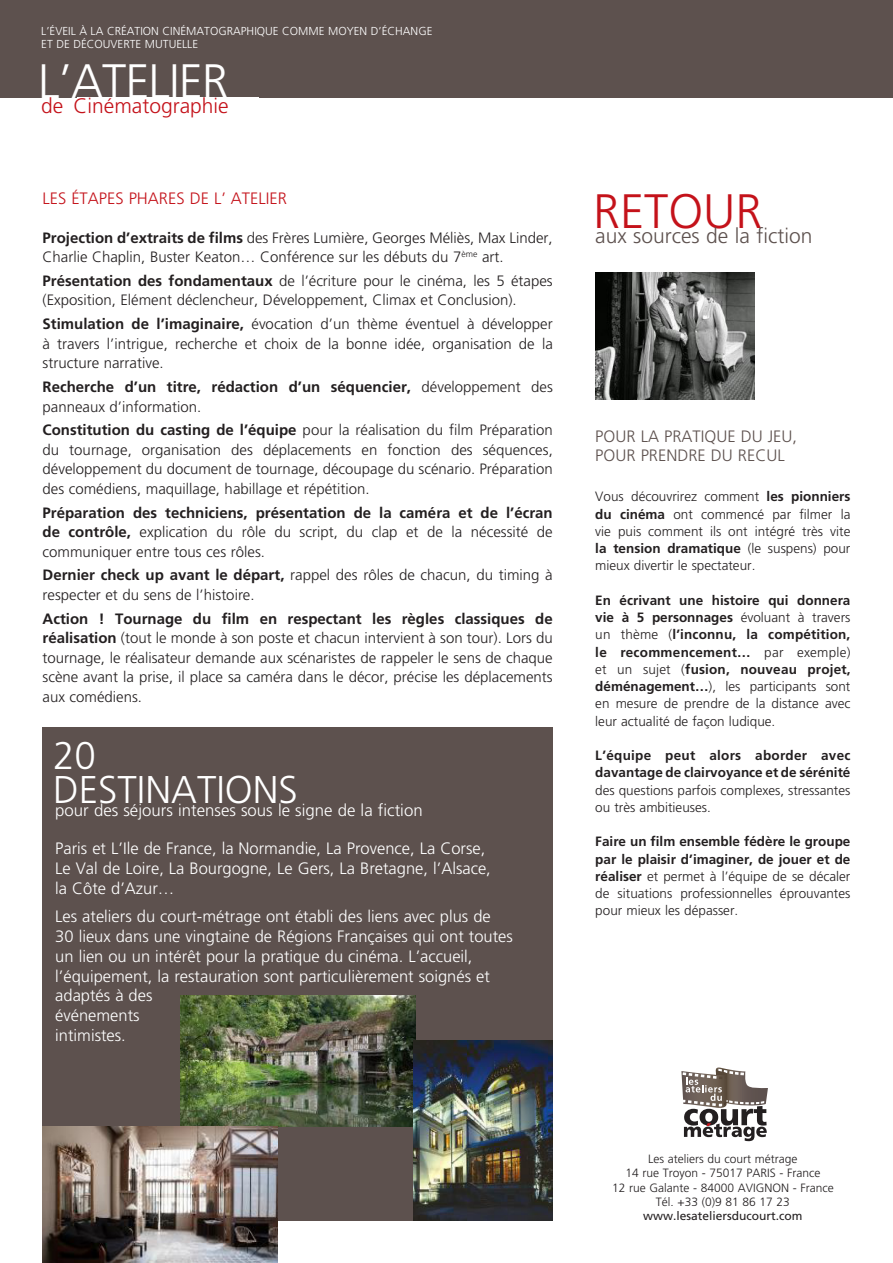
<style>
.page{position:relative;width:893px;height:1263px;background:#fff}
.page>*{position:absolute;margin:0;border:0;box-sizing:border-box;transform-origin:0 0}
.t1{font:300 48.3px "Frutiger LT Std";letter-spacing:-.02em;color:#fff}
.t2{font:300 48.3px "Frutiger LT Std";color:#c4121a}
.t3{font:300 38.7px/33.6px "Frutiger LT Std";color:#fff}
.t4{font:300 21px "Frutiger LT Std";color:#5d514e}
.t5{font:300 21px "Frutiger LT Std";color:#c4121a}
.t6{font:300 16.8px "Frutiger LT Std";color:#fff}
.t7{font:300 16.5px/19.8px "Frutiger LT Std";color:#fff}
.t8{font:300 16.5px/19.5px "Frutiger LT Std";color:#5d514e}
.t9{font:300 16.5px "Frutiger LT Std";color:#c4121a}
.t10{font:300 15px/19.5px "Frutiger LT Std";color:#231f20;text-align:justify}
.t11{font:700 15px/19.5px "Frutiger LT Std";color:#231f20}
.t12{font:300 13.5px/17.2px "Frutiger LT Std";color:#231f20;text-align:justify}
.t13{font:700 13.5px/17.2px "Frutiger LT Std";color:#231f20}
.t14{font:300 12px/14.4px "Frutiger LT Std";color:#231f20;text-align:center}
.t15{font:12px "Frutiger LT Std";color:#231f20}
.t16{font:300 11.55px/13.6px "Frutiger LT Std";color:#fff}
.s1{font-weight:700}
.s2{font-weight:300}
</style>
<div class="page">
<div style="left:0;top:0;width:893px;height:97px;background:#5d514e"></div>
<div style="left:43px;top:727px;width:510px;height:493px;background:#5d514e"></div>
<img style="left:595px;top:272px;width:159px;height:128px">
<svg style="left:681px;top:1067px;width:87px;height:74px"></svg>
<img style="left:180px;top:995px;width:235px;height:132px">
<img style="left:43px;top:1127px;width:234px;height:136px">
<img style="left:413px;top:1040px;width:140px;height:180px">
<p class="t16" style="left:41px;top:24px;width:393px">L’ÉVEIL À LA CRÉATION CINÉMATOGRAPHIQUE COMME MOYEN D’ÉCHANGE<br>ET DE DÉCOUVERTE MUTUELLE</p>
<h1 class="t1" style="left:38px;top:54px;width:192px">L’ATELIER</h1>
<h3 class="t5" style="left:41px;top:94px;width:189px">de Cinématographie</h3>
<p class="t9" style="left:43px;top:189px;width:246px">LES ÉTAPES PHARES DE L’ ATELIER</p>
<p class="t10" style="left:43px;top:228px;width:512px"><span class="s1">Projection d’extraits de films</span> des Frères Lumière, Georges Méliès, Max Linder,<br>Charlie Chaplin, Buster Keaton… Conférence sur les débuts du 7<sup>ème</sup> art.</p>
<p class="t10" style="left:43px;top:271px;width:512px"><span class="s1">Présentation des fondamentaux</span> de l’écriture pour le cinéma, les 5 étapes (Exposition, Elément déclencheur, Développement, Climax et Conclusion).</p>
<p class="t10" style="left:43px;top:314px;width:512px"><span class="s1">Stimulation de l’imaginaire,</span> évocation d’un thème éventuel à développer à travers l’intrigue, recherche et choix de la bonne idée, organisation de la structure narrative.</p>
<p class="t11" style="left:43px;top:377px;width:512px">Recherche d’un titre, rédaction d’un séquencier, <span class="s2">développement des panneaux d’information.</span></p>
<p class="t10" style="left:43px;top:420px;width:512px"><span class="s1">Constitution du casting de l’équipe</span> pour la réalisation du film Préparation du tournage, organisation des déplacements en fonction des séquences, développement du document de tournage, découpage du scénario. Préparation des comédiens, maquillage, habillage et répétition.</p>
<p class="t10" style="left:43px;top:503px;width:512px"><span class="s1">Préparation des techniciens, présentation de la caméra et de l’écran de contrôle,</span> explication du rôle du script, du clap et de la nécessité de communiquer entre tous ces rôles.</p>
<p class="t10" style="left:43px;top:565px;width:512px"><span class="s1">Dernier check up avant le départ,</span> rappel des rôles de chacun, du timing à respecter et du sens de l’histoire.</p>
<p class="t10" style="left:43px;top:609px;width:512px"><span class="s1">Action ! Tournage du film en respectant les règles classiques de réalisation</span> (tout le monde à son poste et chacun intervient à son tour). Lors du tournage, le réalisateur demande aux scénaristes de rappeler le sens de chaque scène avant la prise, il place sa caméra dans le décor, précise les déplacements aux comédiens.</p>
<h2 class="t3" style="left:53px;top:739px;width:246px">20<br>DESTINATIONS</h2>
<p class="t6" style="left:55px;top:801px;width:369px">pour des séjours intenses sous le signe de la fiction</p>
<p class="t7" style="left:55px;top:839px;width:437px">Paris et L’Ile de France, la Normandie, La Provence, La Corse,<br>Le Val de Loire, La Bourgogne, Le Gers, La Bretagne, l’Alsace, la Côte d’Azur…</p>
<p class="t7" style="left:55px;top:907px;width:459px">Les ateliers du court-métrage ont établi des liens avec plus de 30 lieux dans une vingtaine de Régions Françaises qui ont toutes un lien ou un intérêt pour la pratique du cinéma. L’accueil, l’équipement, la restauration sont particulièrement soignés et adaptés à des<br>événements<br>intimistes.</p>
<h1 class="t2" style="left:593px;top:184px;width:171px">RETOUR</h1>
<h3 class="t4" style="left:595px;top:224px;width:219px">aux sources de la fiction</h3>
<p class="t8" style="left:595px;top:427px;width:203px">POUR LA PRATIQUE DU JEU,<br>POUR PRENDRE DU RECUL</p>
<p class="t12" style="left:595px;top:488px;width:257px">Vous découvrirez comment <span class="s1">les pionniers du cinéma</span> ont commencé par filmer la vie puis comment ils ont intégré très vite <span class="s1">la tension dramatique</span> (le suspens) pour mieux divertir le spectateur.</p>
<p class="t12" style="left:595px;top:592px;width:257px"><span class="s1">En écrivant une histoire qui donnera vie à 5 personnages</span> évoluant à travers un thème (<span class="s1">l’inconnu, la compétition, le recommencement…</span> par exemple) et un sujet (<span class="s1">fusion, nouveau projet, déménagement…</span>), les participants sont en mesure de prendre de la distance avec leur actualité de façon ludique.</p>
<p class="t13" style="left:595px;top:747px;width:257px">L’équipe peut alors aborder avec davantage de clairvoyance et de sérénité</p>
<p class="t12" style="left:595px;top:781px;width:257px">des questions parfois complexes, stressantes ou très ambitieuses.</p>
<p class="t12" style="left:595px;top:833px;width:257px"><span class="s1">Faire un film ensemble fédère le groupe par le plaisir d’imaginer, de jouer et de réaliser</span> et permet à l’équipe de se décaler de situations professionnelles éprouvantes pour mieux les dépasser.</p>
<p class="t14" style="left:612px;top:1152px;width:223px">Les ateliers du court métrage<br>14 rue Troyon - 75017 PARIS - France<br>12 rue Galante - 84000 AVIGNON - France<br>Tél. +33 (0)9 81 86 17 23</p>
<p class="t15" style="left:643px;top:1209px;width:161px">www.lesateliersducourt.com</p>
</div>
